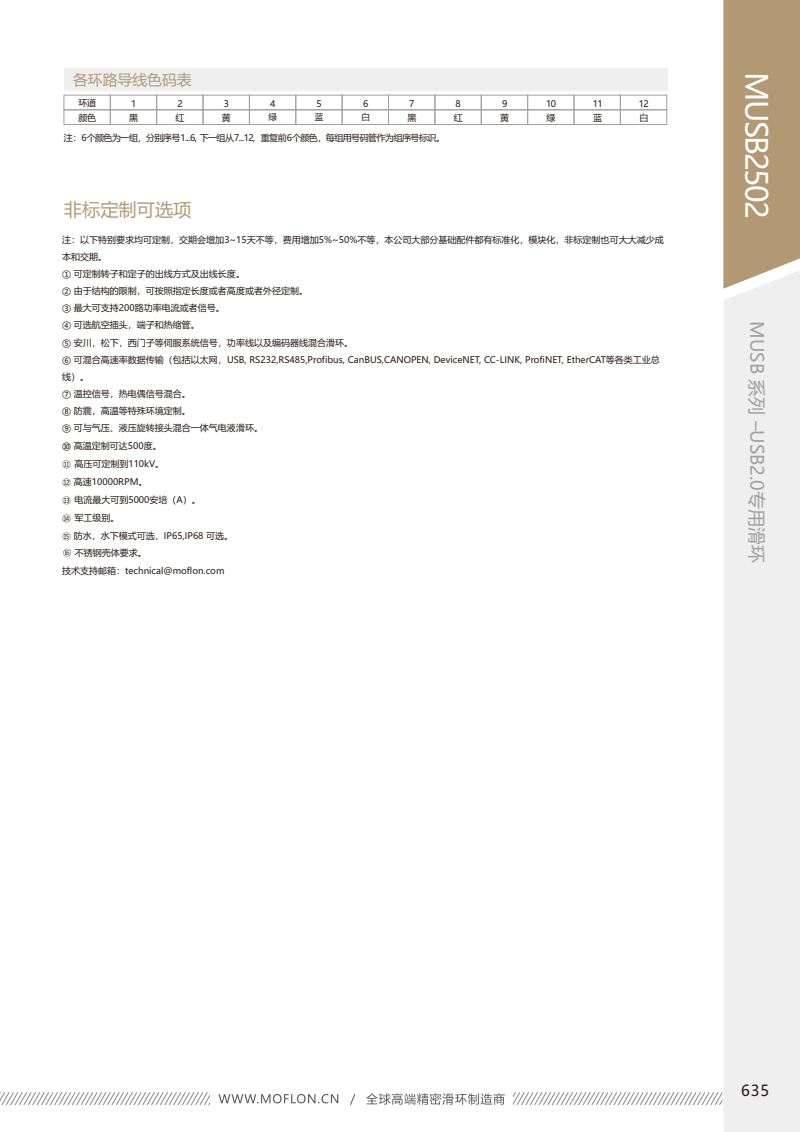
<style>
.page{position:relative;width:800px;height:1132px;background:#fff}
.page>*{position:absolute;margin:0;border:0;box-sizing:border-box;transform-origin:0 0}
.t1{font:30px "Microsoft Ya Hei";letter-spacing:-.06em;color:#fff}
.t2{font:18px "Microsoft Ya Hei";color:#a0a0a1}
.t3{font:18px "Microsoft Ya Hei";color:#b29973}
.t4{font:15px "Microsoft Ya Hei";color:#231916}
.t5{font:14.7px "Microsoft Ya Hei";color:#b29973}
.t6{font:9px/17.1px "Microsoft Ya Hei";color:#231916}
.t7{font:9px "Microsoft Ya Hei";letter-spacing:-.06em;color:#231916}
.t8{font:8.55px "Microsoft Ya Hei";color:#231916}
.t9{font:6.6px "Malgun Gothic";color:#231916}
.s1{font-family:"Malgun Gothic"}
</style>
<div class="page">
<div style="left:723px;top:0;width:76px;height:270px;background:#b29973"></div>
<div style="left:723px;top:270px;width:76px;height:861px;background:#efeff0"></div>
<div style="left:64px;top:68px;width:603px;height:23px;background:#efeff0"></div>
<div style="left:388px;top:109px;width:47px;height:16px;border:1px solid #a0a0a1"></div>
<div style="left:63px;top:95px;width:48px;height:15px;border:1px solid #a0a0a1"></div>
<div style="left:63px;top:109px;width:48px;height:16px;border:1px solid #a0a0a1"></div>
<div style="left:110px;top:95px;width:47px;height:15px;border:1px solid #a0a0a1"></div>
<div style="left:110px;top:109px;width:47px;height:16px;border:1px solid #a0a0a1"></div>
<div style="left:202px;top:95px;width:48px;height:15px;border:1px solid #a0a0a1"></div>
<div style="left:202px;top:109px;width:48px;height:16px;border:1px solid #a0a0a1"></div>
<div style="left:156px;top:95px;width:47px;height:15px;border:1px solid #a0a0a1"></div>
<div style="left:156px;top:109px;width:47px;height:16px;border:1px solid #a0a0a1"></div>
<div style="left:388px;top:95px;width:47px;height:15px;border:1px solid #a0a0a1"></div>
<div style="left:341px;top:95px;width:48px;height:15px;border:1px solid #a0a0a1"></div>
<div style="left:341px;top:109px;width:48px;height:16px;border:1px solid #a0a0a1"></div>
<div style="left:249px;top:95px;width:47px;height:15px;border:1px solid #a0a0a1"></div>
<div style="left:249px;top:109px;width:47px;height:16px;border:1px solid #a0a0a1"></div>
<div style="left:295px;top:95px;width:47px;height:15px;border:1px solid #a0a0a1"></div>
<div style="left:295px;top:109px;width:47px;height:16px;border:1px solid #a0a0a1"></div>
<div style="left:619px;top:95px;width:48px;height:15px;border:1px solid #a0a0a1"></div>
<div style="left:619px;top:109px;width:48px;height:16px;border:1px solid #a0a0a1"></div>
<div style="left:434px;top:95px;width:47px;height:15px;border:1px solid #a0a0a1"></div>
<div style="left:434px;top:109px;width:47px;height:16px;border:1px solid #a0a0a1"></div>
<div style="left:480px;top:95px;width:48px;height:15px;border:1px solid #a0a0a1"></div>
<div style="left:480px;top:109px;width:48px;height:16px;border:1px solid #a0a0a1"></div>
<div style="left:573px;top:95px;width:47px;height:15px;border:1px solid #a0a0a1"></div>
<div style="left:573px;top:109px;width:47px;height:16px;border:1px solid #a0a0a1"></div>
<div style="left:527px;top:95px;width:47px;height:15px;border:1px solid #a0a0a1"></div>
<div style="left:527px;top:109px;width:47px;height:16px;border:1px solid #a0a0a1"></div>
<svg style="left:0;top:1092px;width:723px;height:13px"></svg>
<svg style="left:63px;top:548px;width:8px;height:8px"></svg>
<h3 class="t5" style="left:73px;top:73px;width:120px">各环路导线色码表</h3>
<p class="t6" style="left:78px;top:97px;width:19px;line-height:14.1px">环道颜色</p>
<p class="t6" style="left:129px;top:97px;width:10px;line-height:14.1px">1黑</p>
<p class="t6" style="left:175px;top:97px;width:10px;line-height:14.1px">2红</p>
<p class="t6" style="left:222px;top:97px;width:10px;line-height:14.1px">3黄</p>
<p class="t6" style="left:270px;top:96px;width:7px">4</p>
<p class="t6" style="left:407px;top:97px;width:10px;line-height:14.1px">7黑</p>
<p class="t6" style="left:453px;top:97px;width:10px;line-height:14.1px">8红</p>
<p class="t6" style="left:500px;top:97px;width:10px;line-height:14.1px">9黄</p>
<p class="t6" style="left:546px;top:97px;width:12px;line-height:14.1px">10绿</p>
<p class="t6" style="left:592px;top:97px;width:12px;line-height:14.1px">11蓝</p>
<p class="t6" style="left:638px;top:97px;width:12px;line-height:14.1px">12白</p>
<p class="t7" style="left:64px;top:133px;width:382px">注：6个颜色为一组，分别序号1...6, 下一组从7...12, 重复前6个颜色，每组用号码管作为组序号标识。</p>
<p class="t6" style="left:316px;top:96px;width:7px">5</p>
<p class="t8" style="left:315px;top:113px;width:10px">蓝</p>
<p class="t6" style="left:363px;top:96px;width:7px">6</p>
<p class="t8" style="left:361px;top:113px;width:10px">白</p>
<p class="t8" style="left:268px;top:113px;width:10px">绿</p>
<h2 class="t3" style="left:64px;top:201px;width:129px">非标定制可选项</h2>
<p class="t6" style="left:62px;top:231px;width:603px">注：以下特别要求均可定制，交期会增加3~15天不等，费用增加5%~50%不等，本公司大部分基础配件都有标准化，模块化，非标定制也可大大减少成本和交期。<br>① 可定制转子和定子的出线方式及出线长度。<br>② 由于结构的限制，可按照指定长度或者高度或者外径定制。<br>③ 最大可支持200路功率电流或者信号。<br>④ 可选航空插头，端子和热缩管。<br>⑤ 安川，松下，西门子等伺服系统信号，功率线以及编码器线混合滑环。<br>⑥ 可混合高速率数据传输（包括以太网，USB, RS232,RS485,Profibus, CanBUS,CANOPEN, DeviceNET, CC-LINK, ProfiNET, EtherCAT等各类工业总线）。<br>⑦ 温控信号，热电偶信号混合。<br>⑧ 防震，高温等特殊环境定制。<br>⑨ 可与气压、液压旋转接头混合一体气电液滑环。<br>⑩ 高温定制可达500度。</p>
<p class="t6" style="left:62px;top:455px;width:172px;line-height:18.1px"><span class="s1">⑪</span> 高压可定制到110kV。<br><span class="s1">⑫</span> 高速10000RPM。<br><span class="s1">⑬</span> 电流最大可到5000安培（A）。<br><span class="s1">⑭</span> 军工级别。<br><span class="s1">⑮</span> 防水，水下模式可选，IP65,IP68 可选。</p>
<p class="t6" style="left:62px;top:545px;width:164px;text-indent:13px">不锈钢壳体要求。<br>技术支持邮箱：technical@moflon.com</p>
<p class="t9" style="left:66px;top:549px;width:5px">6</p>
<h1 class="t1" style="left:769px;top:72px;width:147px;rotate:90deg">MUSB2502</h1>
<h2 class="t2" style="left:764px;top:321px;width:243px;rotate:90deg">MUSB 系列 –USB2.0专用滑环</h2>
<h3 class="t4" style="left:740px;top:1083px;width:30px">635</h3>
</div>
